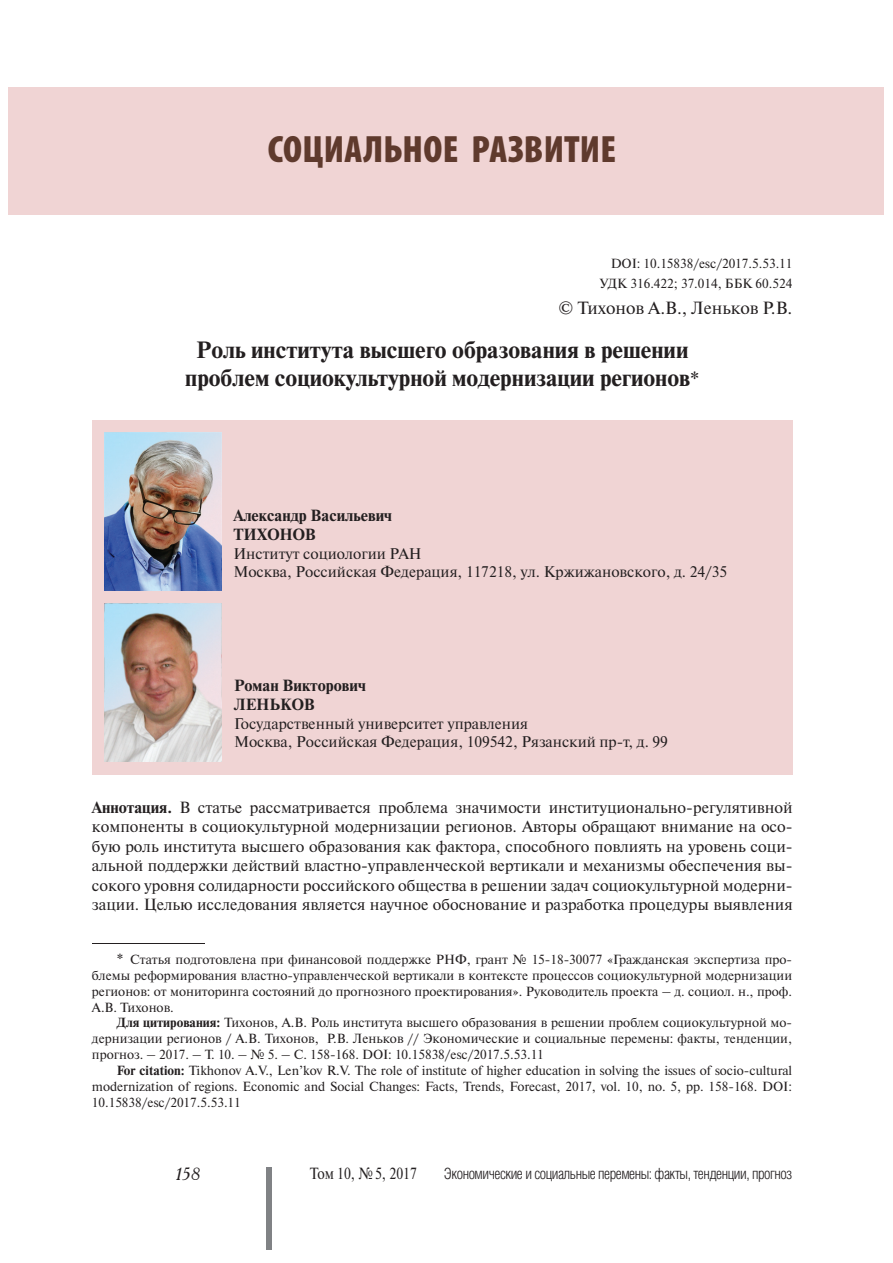
<style>
.page{position:relative;width:893px;height:1263px;background:#fff}
.page>*{position:absolute;margin:0;border:0;box-sizing:border-box;transform-origin:0 0}
.t1{font:900 condensed 38.25px "Myriad Pro";letter-spacing:.005em;color:#5f3a2d}
.t2{font:700 23.55px/28.2px "Newton C";color:#231f20;text-align:center}
.t3{font:17.7px "Newton C";color:#231f20}
.t4{font:italic 17.7px "Academy";color:#231f20}
.t5{font:16.2px/19.4px "Newton C";color:#231f20;text-align:justify}
.t6{font:700 16.2px/19.4px "Newton C";color:#231f20}
.t7{font:16.2px "Newton C";color:#231f20;scale:.85 1}
.t8{font:15.45px/18.5px "Newton C";color:#231f20}
.t9{font:300 15.45px "Helios Cond";letter-spacing:-.03em;color:#231f20}
.t10{font:13.2px/15.9px "Newton C";color:#231f20;text-align:justify}
.s1{font-weight:400;font-size:20.55px}
.s2{font-weight:700}
.s3{font-size:14.7px}
</style>
<div class="page">
<div style="left:266px;top:1167px;width:6px;height:83px;background:#808285"></div>
<hr style="left:92px;top:944px;width:112px;height:1px;background:#231f20">
<div style="left:92px;top:420px;width:700px;height:354px;background:#f0d4d4"></div>
<div style="left:9px;top:87px;width:875px;height:127px;background:#f0d4d4"></div>
<img style="left:105px;top:433px;width:117px;height:158px">
<img style="left:105px;top:603px;width:117px;height:159px">
<h1 class="t1" style="left:268px;top:136px;width:350px">СОЦИАЛЬНОЕ РАЗВИТИЕ</h1>
<p class="t10" style="left:599px;top:255px;width:194px;line-height:20.1px;text-align:right">DOI: 10.15838/esc/2017.5.53.11<br>УДК 316.422; 37.014, ББК 60.524</p>
<h3 class="t3" style="left:558px;top:301px;width:235px">© Тихонов А.В., Леньков Р.В.</h3>
<h2 class="t2" style="left:185px;top:337px;width:516px">Роль института высшего образования в решении проблем социокультурной модернизации регионов<span class="s1">*</span></h2>
<p class="t6" style="left:233px;top:507px;width:160px">Александр Васильевич<br>ТИХОНОВ</p>
<p class="t8" style="left:233px;top:545px;width:495px">Институт социологии РАН<br>Москва, Российская Федерация, 117218, ул. Кржижановского, д. 24/35</p>
<p class="t6" style="left:234px;top:677px;width:133px">Роман Викторович<br>ЛЕНЬКОВ</p>
<p class="t8" style="left:234px;top:716px;width:435px">Государственный университет управления<br>Москва, Российская Федерация, 109542, Рязанский пр-т, д. 99</p>
<p class="t5" style="left:92px;top:799px;width:702px"><span class="s2">Аннотация.</span> В статье рассматривается проблема значимости институционально-регулятивной компоненты в социокультурной модернизации регионов. Авторы обращают внимание на осо&shy;бую роль института высшего образования как фактора, способного повлиять на уровень соци&shy;альной поддержки действий властно-управленческой вертикали и механизмы обеспечения вы&shy;сокого уровня солидарности российского общества в решении задач социокультурной модерни&shy;зации. Целью исследования является научное обоснование и разработка процедуры выявления</p>
<p class="t10" style="left:92px;top:953px;width:702px;text-indent:25px"><span class="s3">*</span> Статья подготовлена при финансовой поддержке РНФ, грант № 15-18-30077 «Гражданская экспертиза про&shy;блемы реформирования властно-управленческой вертикали в контексте процессов социокультурной модернизации регионов: от мониторинга состояний до прогнозного проектирования». Руководитель проекта – д. социол. н., проф.<br>А.В. Тихонов.</p>
<p class="t10" style="left:92px;top:1016px;width:702px;text-indent:25px"><span class="s2">Для цитирования:</span> Тихонов, А.В. Роль института высшего образования в решении проблем социокультурной мо&shy;дернизации регионов / А.В. Тихонов, Р.В. Леньков // Экономические и социальные перемены: факты, тенденции, прогноз. – 2017. – Т. 10. – № 5. – С. 158-168. DOI: 10.15838/esc/2017.5.53.11</p>
<p class="t10" style="left:92px;top:1064px;width:702px;text-indent:25px"><span class="s2">For citation:</span> Tikhonov A.V., Len’kov R.V. The role of institute of higher education in solving the issues of socio-cultural modernization of regions. Economic and Social Changes: Facts, Trends, Forecast, 2017, vol. 10, no. 5, pp. 158-168. DOI:<br>10.15838/esc/2017.5.53.11</p>
<h3 class="t4" style="left:176px;top:1165px;width:27px">158</h3>
<p class="t7" style="left:310px;top:1167px;width:127px">Том 10, № 5, 2017</p>
<p class="t9" style="left:444px;top:1168px;width:350px">Экономические и социальные перемены: факты, тенденции, прогноз</p>
</div>
